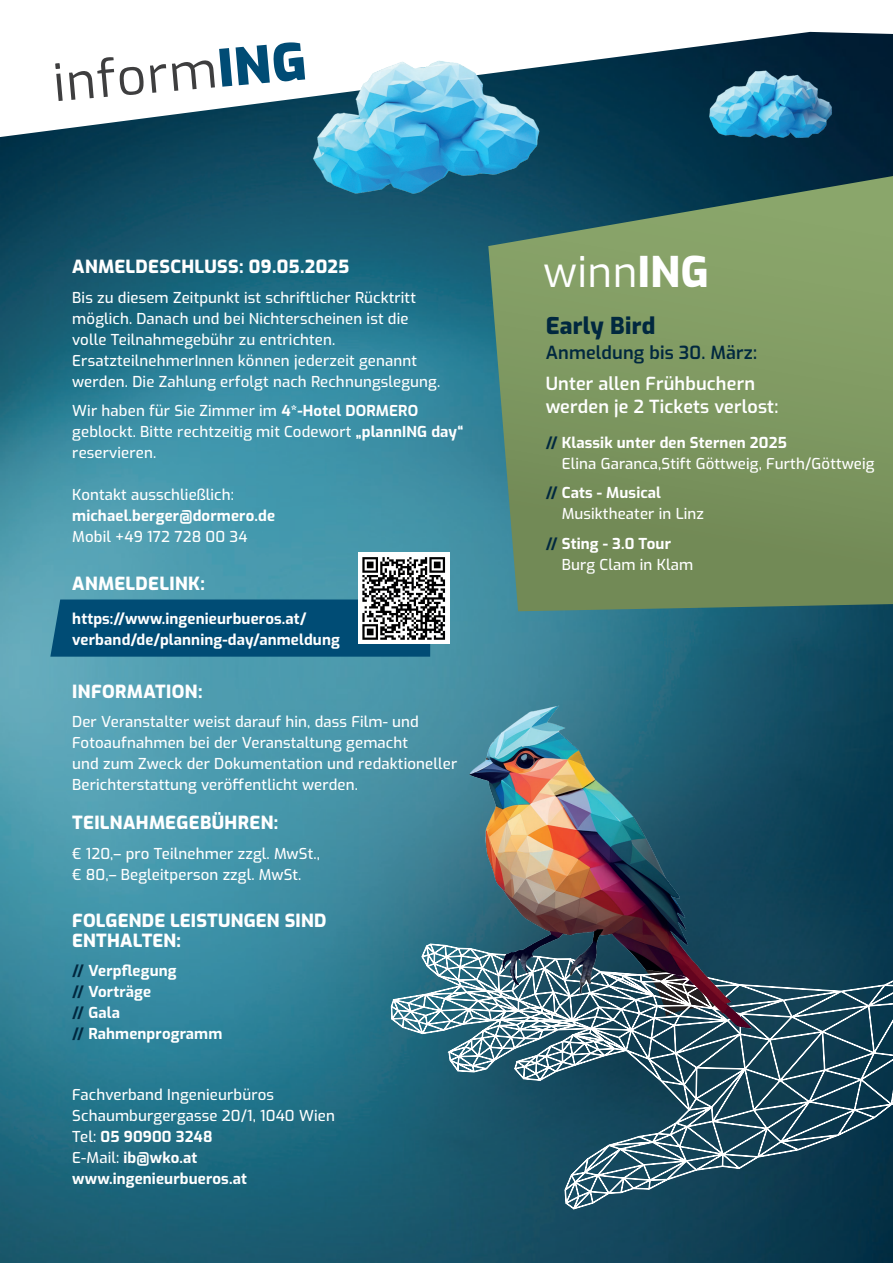
<style>
.page{position:relative;width:893px;height:1263px;background:#fff}
.page>*{position:absolute;margin:0;border:0;box-sizing:border-box;transform-origin:0 0}
.t1{font:51px "Exo";color:#3e3e3f}
.t2{font:42px "Exo";color:#fff}
.t3{font:800 23.1px "Exo";letter-spacing:.01em;color:#01283f}
.t4{font:800 18px/19.5px "Exo";letter-spacing:.02em;color:#fff}
.t5{font:600 18px/22.5px "Exo";letter-spacing:.01em;color:#fff}
.t6{font:600 18px "Exo";letter-spacing:.01em;color:#01283f}
.t7{font:500 15px/21px "Exo";letter-spacing:.01em;color:#fff}
.t8{font:700 15px/21px "Exo";letter-spacing:.01em;color:#fff}
.s1{font-weight:900;color:#004c75}
.s2{font-weight:700}
.s3{color:#01283f}
.s4{font-weight:500}
.s5{font-weight:800}
.s6{font-weight:700;color:#01283f}
</style>
<div class="page">
<img style="left:0;top:137px;width:893px;height:1126px">
<svg style="left:1px;top:31px;width:892px;height:106px"></svg>
<svg style="left:391px;top:1082px;width:502px;height:129px;background:#255568"></svg>
<img style="left:263px;top:31px;width:300px;height:175px">
<img style="left:699px;top:43px;width:159px;height:133px">
<svg style="left:488px;top:176px;width:405px;height:435px;background:#718f61"></svg>
<img style="left:267px;top:634px;width:626px;height:448px">
<div style="left:358px;top:553px;width:91px;height:91px;background:#fff"></div>
<svg style="left:50px;top:556px;width:397px;height:101px;background:#37758e"></svg>
<p class="t1" style="left:50px;top:45px;width:256px;rotate:-5deg">inform<span class="s1">ING</span></p>
<p class="t4" style="left:72px;top:256px;width:278px">ANMELDESCHLUSS: 09.05.2025</p>
<p class="t7" style="left:72px;top:286px;width:369px">Bis zu diesem Zeitpunkt ist schriftlicher Rücktritt möglich. Danach und bei Nichterscheinen ist die volle Teilnahmegebühr zu entrichten.<br>ErsatzteilnehmerInnen können jederzeit genannt werden. Die Zahlung erfolgt nach Rechnungslegung.</p>
<p class="t7" style="left:72px;top:399px;width:392px">Wir haben für Sie Zimmer im <span class="s2">4*-Hotel DORMERO </span>geblockt. Bitte rechtzeitig mit Codewort <span class="s2">„plannING day“ </span>reservieren.</p>
<p class="t7" style="left:72px;top:483px;width:204px">Kontakt ausschließlich: <span class="s2">michael.berger@dormero.de<br></span>Mobil +49 172 728 00 34</p>
<p class="t4" style="left:72px;top:572px;width:134px">ANMELDELINK:</p>
<p class="t8" style="left:72px;top:607px;width:269px">https://www.ingenieurbueros.at/ verband/de/planning-day/anmeldung</p>
<p class="t4" style="left:72px;top:680px;width:132px">INFORMATION:</p>
<p class="t7" style="left:72px;top:710px;width:386px">Der Veranstalter weist darauf hin, dass Film- und Fotoaufnahmen bei der Veranstaltung gemacht<br>und zum Zweck der Dokumentation und redaktioneller Berichterstattung veröffentlicht werden.</p>
<p class="t4" style="left:72px;top:811px;width:208px">TEILNAHMEGEBÜHREN:</p>
<p class="t7" style="left:72px;top:842px;width:249px">€ 120,– pro Teilnehmer zzgl. MwSt., € 80,– Begleitperson zzgl. MwSt.</p>
<p class="t4" style="left:72px;top:909px;width:256px">FOLGENDE LEISTUNGEN SIND<br>ENTHALTEN:</p>
<p class="t8" style="left:72px;top:959px;width:106px"><span class="s3">//</span> Verpflegung</p>
<p class="t8" style="left:72px;top:980px;width:80px"><span class="s3">//</span> Vorträge</p>
<p class="t8" style="left:72px;top:1001px;width:49px"><span class="s3">//</span> Gala</p>
<p class="t8" style="left:72px;top:1022px;width:152px"><span class="s3">//</span> Rahmenprogramm</p>
<p class="t7" style="left:72px;top:1083px;width:203px">Fachverband Ingenieurbüros</p>
<p class="t7" style="left:72px;top:1104px;width:264px">Schaumburgergasse 20/1, 1040 Wien</p>
<p class="t8" style="left:72px;top:1125px;width:142px"><span class="s4">Tel:</span> 05 90900 3248</p>
<p class="t8" style="left:72px;top:1146px;width:127px"><span class="s4">E-Mail:</span> ib@wko.at</p>
<p class="t8" style="left:72px;top:1167px;width:176px">www.ingenieurbueros.at</p>
<p class="t2" style="left:544px;top:241px;width:167px">winn<span class="s5">ING</span></p>
<p class="t3" style="left:546px;top:307px;width:111px">Early Bird</p>
<p class="t6" style="left:546px;top:339px;width:213px">Anmeldung bis 30. März:</p>
<p class="t5" style="left:546px;top:372px;width:234px">Unter allen Frühbuchern werden je 2 Tickets verlost:</p>
<p class="t7" style="left:562px;top:431px;width:314px;text-indent:-16px"><span class="s6">//</span> <span class="s2">Klassik unter den Sternen 2025<br></span>Elina Garanca,Stift Göttweig, Furth/Göttweig</p>
<p class="t7" style="left:562px;top:481px;width:144px;text-indent:-16px"><span class="s6">//</span> <span class="s2">Cats - Musical<br></span>Musiktheater in Linz</p>
<p class="t7" style="left:562px;top:532px;width:133px;text-indent:-16px"><span class="s6">//</span> <span class="s2">Sting - 3.0 Tour<br></span>Burg Clam in Klam</p>
</div>
